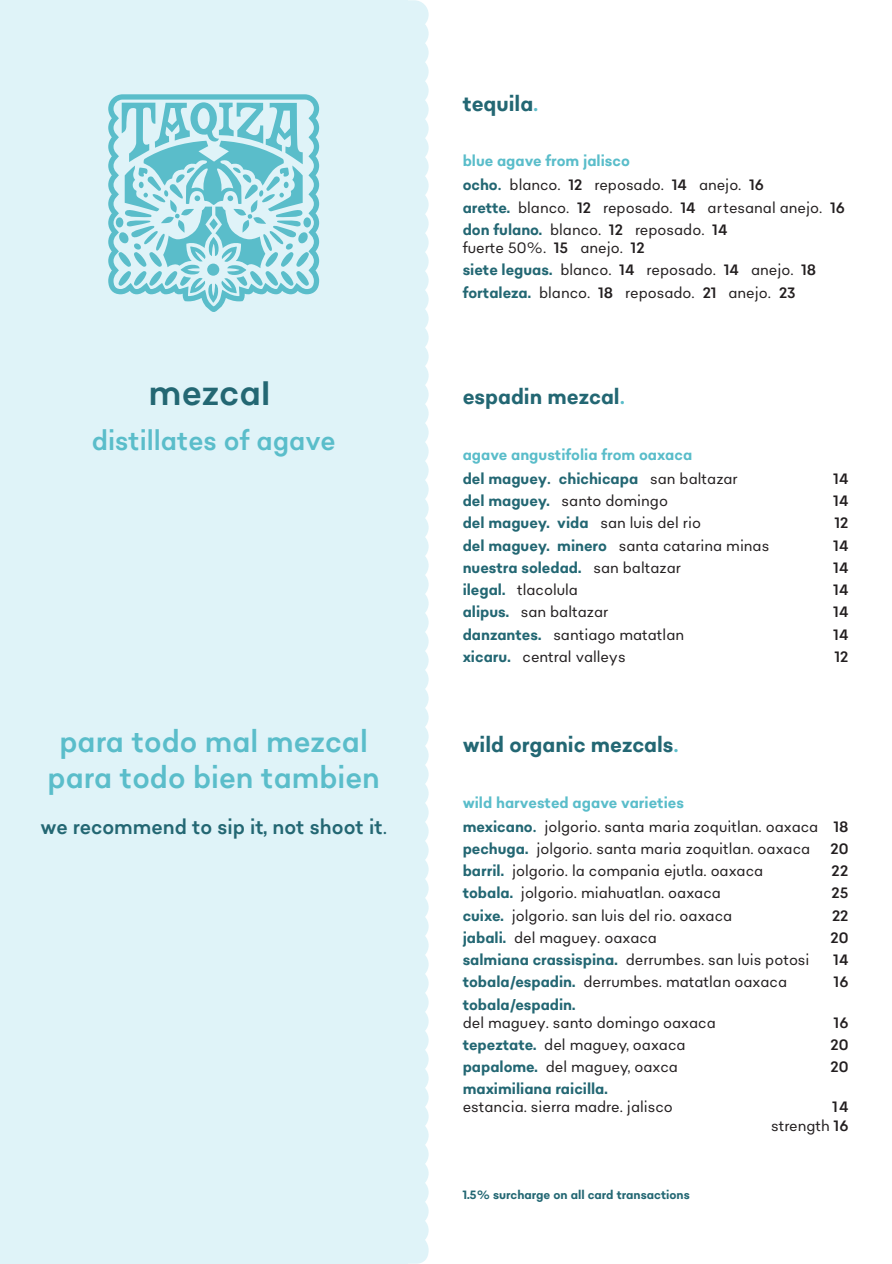
<style>
.page{position:relative;width:892px;height:1264px;background:#fff}
.page>*{position:absolute;margin:0;border:0;box-sizing:border-box;transform-origin:0 0}
.t1{font:36px "Sonny Gothic Condensed";color:#236773}
.t2{font:30px/36px "Sonny Gothic Condensed";color:#5abdca;text-align:center}
.t3{font:27px "Sonny Gothic Condensed";color:#5abdca}
.t4{font:700 21px "Sonny Gothic Condensed";color:#236773}
.t5{font:20.25px "Sonny Gothic Condensed";color:#236773}
.t6{font:15px/22.2px "Sonny Gothic Condensed";color:#231f20}
.t7{font:700 15px/24px "Sonny Gothic Condensed";color:#5abdca}
.t8{font:700 15px "Sonny Gothic Condensed";color:#236773}
.t9{font:15px "Sonny Gothic Condensed";color:#231f20}
.t10{font:700 12px "Sonny Gothic Condensed";color:#236773}
.s1{font-family:"Arial";font-weight:700;font-size:33px}
.s2{font-size:33px;color:#dff3f8}
.s3{font-family:"Mission Gothic";font-weight:700;font-size:15px}
.s4{font-family:"Mission Gothic";color:#5abdca}
.s5{color:#236773}
.s6{font-family:"Mission Gothic";color:#236773}
.s7{font-weight:400;color:#231f20}
.s8{font-family:"Mission Gothic";font-weight:400;color:#231f20}
.s9{font-weight:700;color:#236773}
.s10{font-family:"Mission Gothic"}
.s11{font-style:inherit}
.s12{font-weight:700;color:#5abdca}
.s13{font-family:"Mission Gothic";font-weight:700;color:#236773}
</style>
<div class="page">
<div style="left:0;top:0;width:408px;height:1264px;background:#dff3f8"></div>
<div style="left:408px;top:0;width:20px;height:1263px;background:#dff3f8"></div>
<svg style="left:108px;top:94px;width:211px;height:218px"></svg>
<svg style="left:118px;top:102px;width:191px;height:201px"></svg>
<h1 class="t1" style="left:149px;top:369px;width:132px">mezca<span class="s1">l</span><span class="s2">l</span></h1>
<h3 class="t3" style="left:92px;top:423px;width:245px">distillates of agave</h3>
<h2 class="t2" style="left:48px;top:723px;width:333px">para todo mal mezcal para todo bien tambien</h2>
<h3 class="t5" style="left:40px;top:814px;width:348px">we recommend to sip it, not shoot it<span class="s3">.</span></h3>
<h3 class="t4" style="left:462px;top:90px;width:77px">tequila<span class="s4">.</span></h3>
<p class="t7" style="left:462px;top:149px;width:303px">blue agave from jalisco<br><span class="s5">ocho</span><span class="s6">.</span> <span class="s7">blanco</span><span class="s8">.</span> <span class="s7">12</span> <span class="s7">reposado</span><span class="s8">.</span> <span class="s7">14</span> <span class="s7">anejo</span><span class="s8">.</span> <span class="s7">16</span></p>
<p class="t6" style="left:462px;top:196px;width:383px"><span class="s9">arette.</span> blanco<span class="s10">.</span> <span class="s11">12</span> reposado<span class="s10">.</span> <span class="s11">14</span> artesanal anejo<span class="s10">.</span> <span class="s11">16 </span><span class="s9">don fulano.</span> blanco<span class="s10">.</span> <span class="s11">12</span> reposado<span class="s10">.</span> <span class="s11">14</span></p>
<p class="t6" style="left:462px;top:236px;width:355px">fuerte 50%<span class="s10">.</span> <span class="s11">15</span> anejo<span class="s10">.</span> <span class="s11">12<br></span><span class="s9">siete leguas.</span> blanco<span class="s10">.</span> <span class="s11">14</span> reposado<span class="s10">.</span> <span class="s11">14</span> anejo<span class="s10">.</span> <span class="s11">18 </span><span class="s9">fortaleza.</span> blanco<span class="s10">.</span> <span class="s11">18</span> reposado<span class="s10">.</span> <span class="s11">21</span> anejo<span class="s10">.</span> <span class="s11">23</span></p>
<h3 class="t4" style="left:462px;top:383px;width:164px">espadin mezcal<span class="s4">.</span></h3>
<p class="t7" style="left:462px;top:442px;width:276px">agave angustifolia from oaxaca<br><span class="s5">del maguey</span><span class="s6">.</span> <span class="s5">chichicapa</span> <span class="s7">san baltazar</span></p>
<p class="t9" style="left:833px;top:469px;width:16px">14</p>
<p class="t6" style="left:462px;top:489px;width:207px"><span class="s9">del maguey.</span> santo domingo</p>
<p class="t9" style="left:833px;top:491px;width:16px">14</p>
<p class="t8" style="left:462px;top:513px;width:240px">del maguey. vida <span class="s7">san luis del rio</span></p>
<p class="t9" style="left:834px;top:513px;width:15px">12</p>
<p class="t6" style="left:462px;top:534px;width:308px"><span class="s9">del maguey. minero</span> santa catarina minas</p>
<p class="t9" style="left:833px;top:536px;width:16px">14</p>
<p class="t8" style="left:462px;top:558px;width:220px">nuestra soledad. <span class="s7">san baltazar</span></p>
<p class="t9" style="left:833px;top:558px;width:16px">14</p>
<p class="t6" style="left:462px;top:578px;width:117px"><span class="s9">ilegal.</span> tlacolula</p>
<p class="t9" style="left:833px;top:580px;width:16px">14</p>
<p class="t6" style="left:462px;top:601px;width:147px"><span class="s9">alipus.</span> san baltazar</p>
<p class="t9" style="left:833px;top:602px;width:16px">14</p>
<p class="t6" style="left:462px;top:623px;width:223px"><span class="s9">danzantes.</span> santiago matatlan</p>
<p class="t9" style="left:833px;top:625px;width:16px">14</p>
<p class="t6" style="left:462px;top:645px;width:164px"><span class="s9">xicaru.</span> central valleys</p>
<p class="t9" style="left:834px;top:647px;width:15px">12</p>
<h3 class="t4" style="left:462px;top:731px;width:218px">wild organic mezcals<span class="s4">.</span></h3>
<p class="t6" style="left:462px;top:790px;width:387px;line-height:24px"><span class="s12">wild harvested agave varieties<br></span><span class="s9">mexicano</span><span class="s13">.</span> jolgorio<span class="s10">.</span> santa maria zoquitlan<span class="s10">.</span> oaxaca <span class="s11">18</span></p>
<p class="t6" style="left:462px;top:837px;width:349px"><span class="s9">pechuga.</span> jolgorio<span class="s10">.</span> santa maria zoquitlan<span class="s10">.</span> oaxaca</p>
<p class="t9" style="left:830px;top:839px;width:20px">20</p>
<p class="t6" style="left:462px;top:859px;width:302px"><span class="s9">barril.</span> jolgorio<span class="s10">.</span> la compania ejutla<span class="s10">.</span> oaxaca</p>
<p class="t9" style="left:831px;top:861px;width:19px">22</p>
<p class="t6" style="left:462px;top:881px;width:260px"><span class="s9">tobala.</span> jolgorio<span class="s10">.</span> miahuatlan<span class="s10">.</span> oaxaca</p>
<p class="t9" style="left:831px;top:883px;width:18px">25</p>
<p class="t6" style="left:462px;top:904px;width:271px"><span class="s9">cuixe.</span> jolgorio<span class="s10">.</span> san luis del rio<span class="s10">.</span> oaxaca</p>
<p class="t9" style="left:831px;top:905px;width:18px">22</p>
<p class="t6" style="left:462px;top:926px;width:196px"><span class="s9">jabali.</span> del maguey<span class="s10">.</span> oaxaca</p>
<p class="t9" style="left:830px;top:928px;width:20px">20</p>
<p class="t6" style="left:462px;top:948px;width:348px"><span class="s9">salmiana crassispina.</span> derrumbes<span class="s10">.</span> san luis potosi</p>
<p class="t9" style="left:833px;top:950px;width:16px">14</p>
<p class="t6" style="left:462px;top:970px;width:326px"><span class="s9">tobala/espadin.</span> derrumbes<span class="s10">.</span> matatlan oaxaca</p>
<p class="t9" style="left:833px;top:972px;width:16px">16</p>
<p class="t6" style="left:462px;top:995px;width:254px;line-height:18px"><span class="s9">tobala/espadin.<br></span>del maguey<span class="s10">.</span> santo domingo oaxaca</p>
<p class="t9" style="left:833px;top:1012px;width:16px">16</p>
<p class="t6" style="left:462px;top:1033px;width:224px"><span class="s9">tepeztate.</span> del maguey, oaxaca</p>
<p class="t9" style="left:830px;top:1035px;width:20px">20</p>
<p class="t6" style="left:462px;top:1055px;width:217px"><span class="s9">papalome.</span> del maguey, oaxca</p>
<p class="t9" style="left:830px;top:1057px;width:20px">20</p>
<p class="t6" style="left:462px;top:1080px;width:211px;line-height:18px"><span class="s9">maximiliana raicilla. </span>estancia<span class="s10">.</span> sierra madre<span class="s10">.</span> jalisco</p>
<p class="t6" style="left:770px;top:1097px;width:79px;line-height:18.1px;text-align:right"><span class="s11">14 </span>strength <span class="s11">16</span></p>
<p class="t10" style="left:462px;top:1186px;width:228px">1.5% surcharge on all card transactions</p>
</div>
